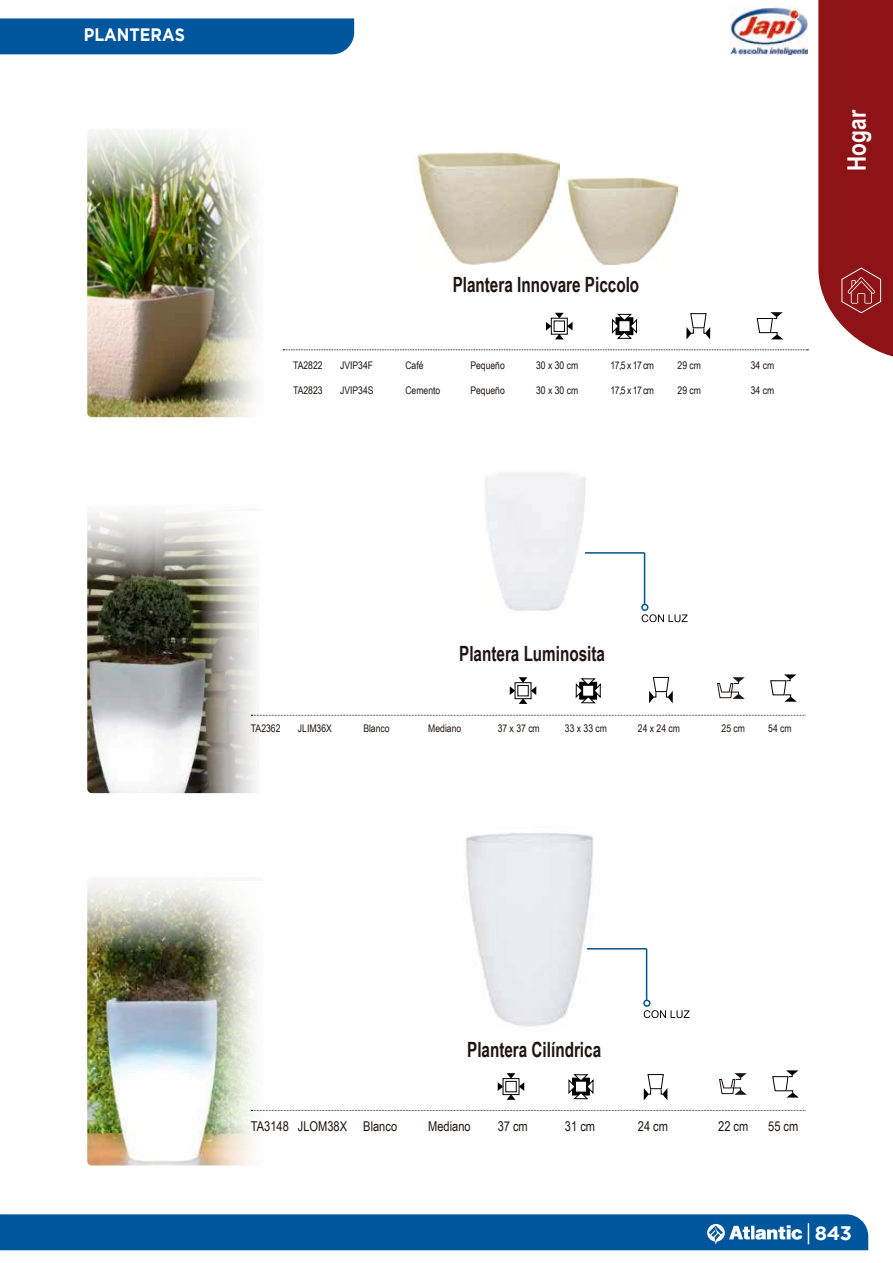
<style>
.page{position:relative;width:893px;height:1263px;background:#fff}
.page>*{position:absolute;margin:0;border:0;box-sizing:border-box;transform-origin:0 0}
.t1{font:700 25.5px "Arial Narrow";color:#fff}
.t2{font:700 21px "Arial Narrow";color:#1f1410;scale:.89 1}
.t3{font:700 19.5px "Gotham";color:#fff}
.t4{font:700 18px "Gotham";color:#fff;scale:.89 1}
.t5{font:13.5px "Arial Narrow";color:#1f1410}
.t6{font:10.5px "Arial Narrow";color:#1f1410}
</style>
<div class="page">
<div style="left:0;top:1214px;width:868px;height:36px;background:#00569c"></div>
<div style="left:0;top:18px;width:354px;height:36px;background:#00569c"></div>
<img style="left:731px;top:8px;width:77px;height:46px">
<svg style="left:818px;top:0;width:75px;height:357px;background:#97292c"></svg>
<img style="left:87px;top:200px;width:113px;height:217px">
<img style="left:87px;top:582px;width:113px;height:211px">
<img style="left:87px;top:952px;width:113px;height:213px">
<img style="left:87px;top:129px;width:113px;height:71px">
<svg style="left:87px;top:512px;width:113px;height:70px;background:#b6b3ad"></svg>
<svg style="left:87px;top:882px;width:113px;height:70px;background:#b4b6a5"></svg>
<svg style="left:200px;top:133px;width:88px;height:285px"></svg>
<svg style="left:200px;top:512px;width:88px;height:282px"></svg>
<svg style="left:200px;top:882px;width:64px;height:284px"></svg>
<svg style="left:283px;top:349px;width:525px;height:1px"></svg>
<svg style="left:686px;top:313px;width:24px;height:26px"></svg>
<svg style="left:757px;top:312px;width:26px;height:27px"></svg>
<img style="left:415px;top:151px;width:144px;height:114px">
<img style="left:565px;top:177px;width:112px;height:89px">
<svg style="left:546px;top:313px;width:27px;height:26px"></svg>
<svg style="left:612px;top:313px;width:25px;height:26px"></svg>
<svg style="left:251px;top:715px;width:555px;height:1px"></svg>
<svg style="left:649px;top:677px;width:24px;height:26px"></svg>
<svg style="left:770px;top:674px;width:27px;height:28px"></svg>
<svg style="left:510px;top:677px;width:26px;height:27px"></svg>
<svg style="left:575px;top:678px;width:26px;height:26px"></svg>
<svg style="left:642px;top:614px;width:46px;height:8px"></svg>
<hr style="left:585px;top:552px;width:60px;height:2px;background:#005587">
<hr style="left:644px;top:553px;width:1px;height:51px;background:#005587">
<div style="left:641px;top:604px;width:7px;height:7px;border:2px solid #005587;border-radius:50%"></div>
<svg style="left:717px;top:677px;width:28px;height:22px"></svg>
<img style="left:465px;top:833px;width:175px;height:194px">
<svg style="left:644px;top:1074px;width:23px;height:26px"></svg>
<svg style="left:772px;top:1070px;width:27px;height:27px"></svg>
<svg style="left:498px;top:1073px;width:26px;height:27px"></svg>
<svg style="left:568px;top:1074px;width:26px;height:26px"></svg>
<svg style="left:644px;top:1010px;width:46px;height:8px"></svg>
<hr style="left:587px;top:948px;width:60px;height:1px;background:#005587">
<hr style="left:646px;top:949px;width:1px;height:51px;background:#005587">
<div style="left:643px;top:999px;width:8px;height:8px;border:2px solid #005587;border-radius:50%"></div>
<svg style="left:719px;top:1073px;width:28px;height:22px"></svg>
<svg style="left:251px;top:1110px;width:555px;height:1px"></svg>
<h3 class="t4" style="left:84px;top:24px;width:115px">PLANTERAS</h3>
<p class="t6" style="left:293px;top:357px;width:31px">TA2822</p>
<p class="t6" style="left:293px;top:383px;width:31px">TA2823</p>
<p class="t6" style="left:340px;top:357px;width:35px">JVIP34F</p>
<p class="t6" style="left:340px;top:383px;width:35px">JVIP34S</p>
<h2 class="t2" style="left:453px;top:268px;width:211px">Plantera Innovare Piccolo</h2>
<p class="t6" style="left:405px;top:357px;width:20px">Café</p>
<p class="t6" style="left:405px;top:383px;width:36px">Cemento</p>
<p class="t6" style="left:470px;top:357px;width:36px">Pequeño</p>
<p class="t6" style="left:470px;top:383px;width:36px">Pequeño</p>
<p class="t6" style="left:536px;top:357px;width:44px">30 x 30 cm</p>
<p class="t6" style="left:536px;top:383px;width:44px">30 x 30 cm</p>
<p class="t6" style="left:611px;top:357px;width:45px">17,5 x 17 cm</p>
<p class="t6" style="left:611px;top:383px;width:45px">17,5 x 17 cm</p>
<p class="t6" style="left:678px;top:357px;width:25px">29 cm</p>
<p class="t6" style="left:678px;top:383px;width:25px">29 cm</p>
<p class="t6" style="left:751px;top:357px;width:25px">34 cm</p>
<p class="t6" style="left:751px;top:383px;width:25px">34 cm</p>
<h1 class="t1" style="left:837px;top:171px;width:62px;rotate:-90deg">Hogar</h1>
<h2 class="t2" style="left:459px;top:637px;width:165px">Plantera Luminosita</h2>
<p class="t6" style="left:251px;top:721px;width:31px">TA2362</p>
<p class="t6" style="left:298px;top:721px;width:35px">JLIM36X</p>
<p class="t6" style="left:363px;top:721px;width:28px">Blanco</p>
<p class="t6" style="left:428px;top:721px;width:35px">Mediano</p>
<p class="t6" style="left:498px;top:721px;width:44px">37 x 37 cm</p>
<p class="t6" style="left:565px;top:721px;width:44px">33 x 33 cm</p>
<p class="t6" style="left:638px;top:721px;width:44px">24 x 24 cm</p>
<p class="t6" style="left:722px;top:721px;width:25px">25 cm</p>
<p class="t6" style="left:768px;top:721px;width:25px">54 cm</p>
<h2 class="t2" style="left:467px;top:1033px;width:152px">Plantera Cilíndrica</h2>
<p class="t5" style="left:251px;top:1116px;width:148px">TA3148 JLOM38X Blanco</p>
<p class="t5" style="left:428px;top:1116px;width:44px">Mediano</p>
<p class="t5" style="left:498px;top:1116px;width:32px">37 cm</p>
<p class="t5" style="left:565px;top:1116px;width:32px">31 cm</p>
<p class="t5" style="left:638px;top:1116px;width:32px">24 cm</p>
<p class="t5" style="left:718px;top:1116px;width:32px">22 cm</p>
<p class="t5" style="left:768px;top:1116px;width:32px">55 cm</p>
<h3 class="t3" style="left:815px;top:1222px;width:39px">843</h3>
</div>
